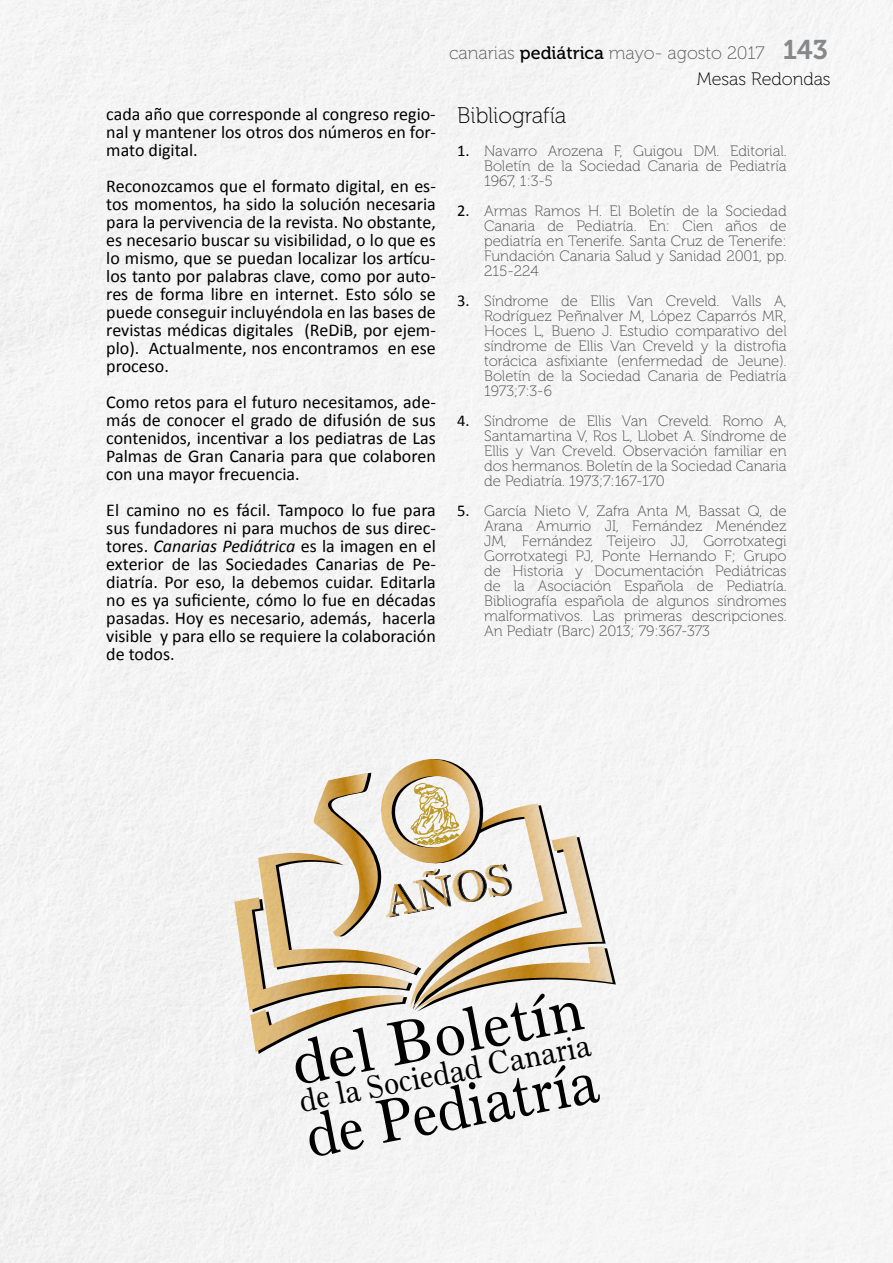
<style>
.page{position:relative;width:893px;height:1263px;background:#fff}
.page>*{position:absolute;margin:0;border:0;box-sizing:border-box;transform-origin:0 0}
.t1{font:63.75px "Old Style 7 Std";color:#000}
.t2{font:63.15px "Old Style 7 Std";color:#000;scale:.91 1}
.t3{font:33.15px "Old Style 7 Std";color:#000;scale:.91 1}
.t4{font:22.5px "Museo 100";color:#000}
.t5{font:18px/18px "Calibri";color:#000;text-align:justify}
.t6{font:18px "Museo 100";color:#58585a}
.t7{font:18px "Museo 100";color:#000}
.t8{font:15px/15px "Museo 100";color:#4b4b4d;text-align:justify}
.s1{font-family:"Museo 500";color:#000}
.s2{font-family:"Museo 700";font-size:27px;color:#87888a}
.s3{font-style:italic}
.s4{font-family:"Calibri";font-size:16.5px;color:#000}
</style>
<div class="page">
<svg style="left:234px;top:755px;width:382px;height:299px"></svg>
<p class="t6" style="left:449px;top:43px;width:380px">canarias <span class="s1">pediátrica</span> mayo- agosto 2017 <span class="s2">143</span></p>
<p class="t5" style="left:106px;top:104px;width:331px">cada año que corresponde al congreso regio&shy;nal y mantener los otros dos números en for&shy;mato digital.</p>
<p class="t5" style="left:106px;top:176px;width:331px">Reconozcamos que el formato digital, en es&shy;tos momentos, ha sido la solución necesaria para la pervivencia de la revista. No obstante, es necesario buscar su visibilidad, o lo que es lo mismo, que se puedan localizar los artícu&shy;los tanto por palabras clave, como por auto&shy;res de forma libre en internet. Esto sólo se puede conseguir incluyéndola en las bases de revistas médicas digitales (ReDiB, por ejem&shy;plo). Actualmente, nos encontramos en ese proceso.</p>
<p class="t5" style="left:106px;top:392px;width:331px">Como retos para el futuro necesitamos, ade&shy;más de conocer el grado de difusión de sus contenidos, incentivar a los pediatras de Las Palmas de Gran Canaria para que colaboren con una mayor frecuencia.</p>
<p class="t5" style="left:106px;top:500px;width:331px">El camino no es fácil. Tampoco lo fue para sus fundadores ni para muchos de sus direc&shy;tores. <span class="s3">Canarias Pediátrica</span> es la imagen en el exterior de las Sociedades Canarias de Pe&shy;diatría. Por eso, la debemos cuidar. Editarla no es ya suficiente, cómo lo fue en décadas pasadas. Hoy es necesario, además, hacerla visible y para ello se requiere la colaboración de todos.</p>
<p class="t7" style="left:697px;top:69px;width:135px">Mesas Redondas</p>
<h3 class="t4" style="left:457px;top:104px;width:111px">Bibliografía</h3>
<p class="t8" style="left:484px;top:144px;width:304px;text-indent:-27px"><span class="s4">1.</span> Navarro Arozena F, Guigou DM. Editorial.<br>Boletín de la Sociedad Canaria de Pediatría 1967, 1:3-5</p>
<p class="t8" style="left:484px;top:204px;width:304px;text-indent:-27px"><span class="s4">2.</span> Armas Ramos H. El Boletín de la Sociedad Canaria de Pediatría. En: Cien años de pediatría en Tenerife. Santa Cruz de Tenerife:<br>Fundación Canaria Salud y Sanidad 2001, pp.<br>215-224</p>
<p class="t8" style="left:484px;top:294px;width:304px;text-indent:-27px"><span class="s4">3.</span> Síndrome de Ellis Van Creveld. Valls A, Rodríguez Peñnalver M, López Caparrós MR, Hoces L, Bueno J. Estudio comparativo del síndrome de Ellis Van Creveld y la distrofia torácica asfixiante (enfermedad de Jeune).<br>Boletín de la Sociedad Canaria de Pediatría 1973;7:3-6</p>
<p class="t8" style="left:484px;top:414px;width:304px;text-indent:-27px"><span class="s4">4.</span> Síndrome de Ellis Van Creveld. Romo A, Santamartina V, Ros L, Llobet A. Síndrome de Ellis y Van Creveld. Observación familiar en dos hermanos. Boletín de la Sociedad Canaria de Pediatría. 1973;7:167-170</p>
<p class="t8" style="left:484px;top:504px;width:304px;text-indent:-27px"><span class="s4">5.</span> García Nieto V, Zafra Anta M, Bassat Q, de Arana Amurrio JI, Fernández Menéndez JM, Fernández Teijeiro JJ, Gorrotxategi Gorrotxategi PJ, Ponte Hernando F; Grupo de Historia y Documentación Pediátricas de la Asociación Española de Pediatría.<br>Bibliografía española de algunos síndromes malformativos. Las primeras descripciones.<br>An Pediatr (Barc) 2013; 79:367-373</p>
<h1 class="t1" style="left:286px;top:1029px;width:297px;rotate:-11deg">del Boletín</h1>
<h3 class="t3" style="left:296px;top:1083px;width:327px;rotate:-11deg">de la Sociedad Canaria</h3>
<h2 class="t2" style="left:300px;top:1102px;width:327px;rotate:-11deg">de Pediatría</h2>
</div>
